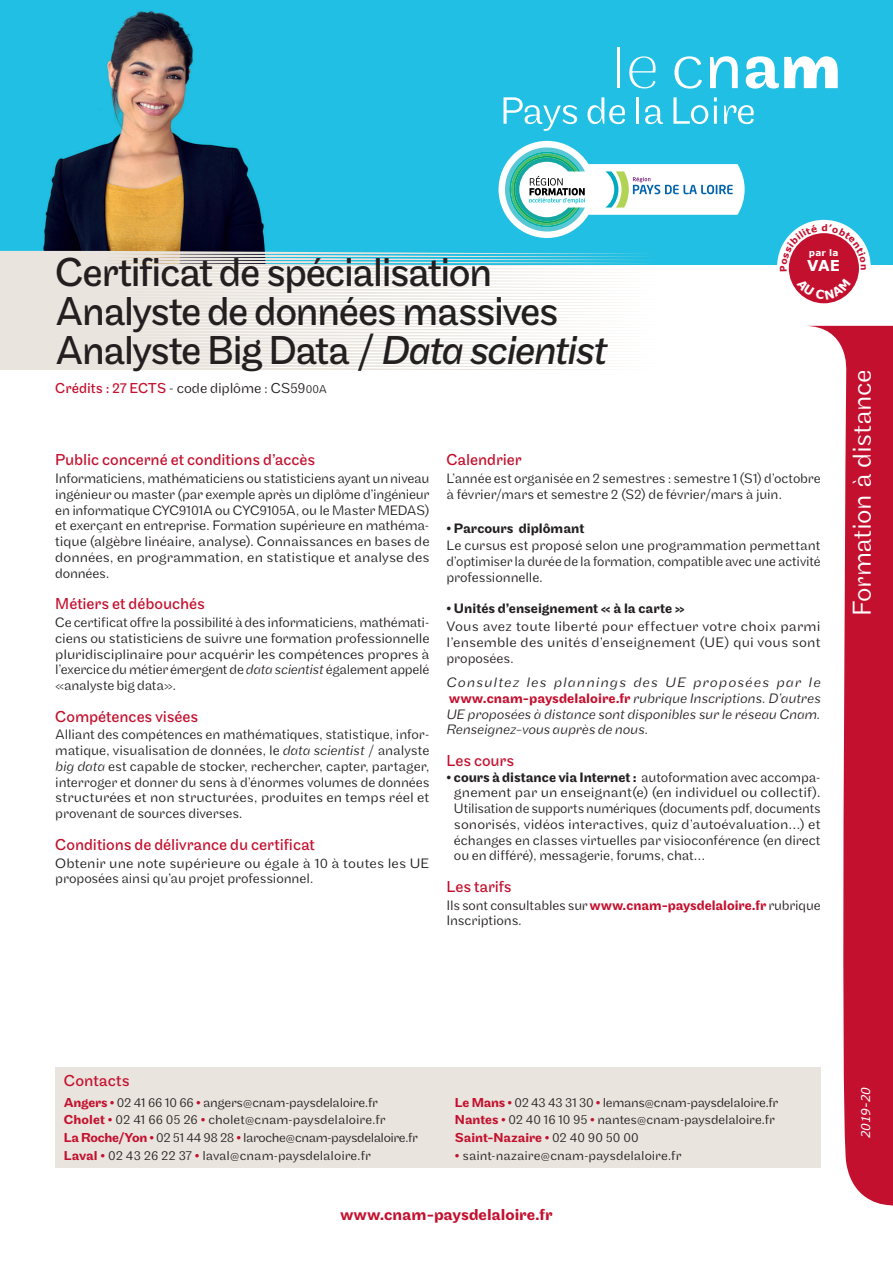
<style>
.page{position:relative;width:893px;height:1263px;background:#fff}
.page>*{position:absolute;margin:0;border:0;box-sizing:border-box;transform-origin:0 0}
.t1{font:42px/39px "Maple";letter-spacing:-.04em;color:#231f20}
.t2{font:300 27px "Maple";letter-spacing:-.015em;color:#fff}
.t3{font:16.5px "Maple";letter-spacing:-.005em;color:#c3102e}
.t4{font:500 16.5px "Maple";color:#c3102e}
.t5{font:300 15px "Maple";letter-spacing:-.005em;color:#231f20}
.t6{font:700 15px "Verdana";color:#fff}
.t7{font:300 14.25px/15.8px "Maple";letter-spacing:-.005em;color:#231f20;text-align:justify}
.t8{font:italic 300 14.25px/15.8px "Maple";letter-spacing:-.005em;color:#231f20;text-align:justify}
.t9{font:500 14.25px "Maple";color:#231f20}
.t10{font:300 13.5px/17.9px "Maple";letter-spacing:-.01em;color:#231f20}
.t11{font:italic 12px "Verdana";color:#fff}
.t12{font:700 9px "Verdana";color:#fff}
.s1{font-style:italic}
.s2{font-weight:400;color:#c3102e}
.s3{font-size:12px}
.s4{font-weight:500;font-style:normal;color:#c3102e}
.s5{font-weight:500}
.s6{font-weight:500;color:#c3102e}
</style>
<div class="page">
<img style="left:0;top:0;width:893px;height:265px">
<svg style="left:503px;top:97px;width:74px;height:34px;background:#4fcce8"></svg>
<svg style="left:587px;top:97px;width:38px;height:27px"></svg>
<hr style="left:636px;top:97px;width:3px;height:27px;background:#fff">
<svg style="left:645px;top:105px;width:18px;height:19px"></svg>
<svg style="left:673px;top:97px;width:35px;height:27px"></svg>
<hr style="left:714px;top:106px;width:3px;height:18px;background:#fff">
<svg style="left:714px;top:97px;width:3px;height:5px"></svg>
<svg style="left:724px;top:105px;width:30px;height:19px"></svg>
<svg style="left:629px;top:56px;width:27px;height:32px"></svg>
<hr style="left:617px;top:48px;width:2px;height:40px;background:#fff">
<svg style="left:674px;top:56px;width:28px;height:33px"></svg>
<svg style="left:710px;top:56px;width:28px;height:32px"></svg>
<svg style="left:746px;top:56px;width:92px;height:33px"></svg>
<div style="left:55px;top:1067px;width:766px;height:101px;background:#e9e4dd"></div>
<svg style="left:806px;top:325px;width:87px;height:881px"></svg>
<div style="left:850px;top:369px;width:43px;height:656px;background:#c3102e"></div>
<svg style="left:0;top:251px;width:657px;height:119px;fill:#ede9e3"></svg>
<div style="left:777px;top:220px;width:94px;height:93px;background:#fff;border-radius:50%"></div>
<div style="left:789px;top:233px;width:70px;height:70px;background:#c3102e;border-radius:50%"></div>
<svg style="left:498px;top:141px;width:247px;height:97px"></svg>
<svg style="left:780px;top:224px;width:86px;height:48px"></svg>
<svg style="left:797px;top:290px;width:54px;height:9px"></svg>
<h1 class="t1" style="left:55px;top:253px;width:554px">Certificat de spécialisation<br>Analyste de données massives<br>Analyste Big Data / <span class="s1">Data scientist</span></h1>
<p class="t5" style="left:55px;top:379px;width:273px"><span class="s2">Crédits : 27 ECTS</span> - code diplôme : CS59<span class="s3">00A</span></p>
<p class="t12" style="left:809px;top:246px;width:31px">par la</p>
<p class="t6" style="left:807px;top:255px;width:34px">VAE</p>
<p class="t3" style="left:55px;top:450px;width:261px">Public concerné et conditions d’accès</p>
<p class="t7" style="left:55px;top:471px;width:376px">Informaticiens, mathématiciens ou statisticiens ayant un niveau ingénieur ou master (par exemple après un diplôme d’ingénieur en informatique CYC9101A ou CYC9105A, ou le Master MEDAS) et exerçant en entreprise. Formation supérieure en mathéma&shy;tique (algèbre linéaire, analyse). Connaissances en bases de données, en programmation, en statistique et analyse des données.</p>
<p class="t3" style="left:55px;top:594px;width:151px">Métiers et débouchés</p>
<p class="t7" style="left:55px;top:614px;width:376px">Ce certificat offre la possibilité à des informaticiens, mathémati&shy;ciens ou statisticiens de suivre une formation professionnelle pluridisciplinaire pour acquérir les compétences propres à l’exercice du métier émergent de <span class="s1">data scientist</span> également appelé «analyste big data».</p>
<p class="t3" style="left:55px;top:707px;width:144px">Compétences visées</p>
<p class="t7" style="left:55px;top:727px;width:376px">Alliant des compétences en mathématiques, statistique, infor&shy;matique, visualisation de données, le <span class="s1">data scientist</span> / analyste <span class="s1">big data</span> est capable de stocker, rechercher, capter, partager, interroger et donner du sens à d’énormes volumes de données structurées et non structurées, produites en temps réel et provenant de sources diverses.</p>
<p class="t3" style="left:55px;top:835px;width:261px">Conditions de délivrance du certificat</p>
<p class="t7" style="left:55px;top:855px;width:376px">Obtenir une note supérieure ou égale à 10 à toutes les UE proposées ainsi qu’au projet professionnel.</p>
<p class="t3" style="left:446px;top:450px;width:77px">Calendrier</p>
<p class="t7" style="left:446px;top:471px;width:376px">L’année est organisée en 2 semestres : semestre 1 (S1) d’octobre à février/mars et semestre 2 (S2) de février/mars à juin.</p>
<p class="t9" style="left:446px;top:520px;width:140px">• Parcours diplômant</p>
<p class="t7" style="left:446px;top:538px;width:376px">Le cursus est proposé selon une programmation permettant d’optimiser la durée de la formation, compatible avec une activité professionnelle.</p>
<p class="t9" style="left:446px;top:600px;width:240px">• Unités d’enseignement « à la carte »</p>
<p class="t7" style="left:446px;top:619px;width:376px">Vous avez toute liberté pour effectuer votre choix parmi l’ensemble des unités d’enseignement (UE) qui vous sont proposées.</p>
<p class="t8" style="left:446px;top:674px;width:376px">Consultez les plannings des UE proposées par le <span class="s4">www.cnam-paysdelaloire.fr</span> rubrique Inscriptions. D’autres UE proposées à distance sont disponibles sur le réseau Cnam.<br>Renseignez-vous auprès de nous.</p>
<p class="t3" style="left:446px;top:751px;width:69px">Les cours</p>
<p class="t7" style="left:454px;top:769px;width:368px;text-indent:-7px"><span class="s5">• cours à distance via Internet :</span> autoformation avec accompa&shy;gnement par un enseignant(e) (en individuel ou collectif).<br>Utilisation de supports numériques (documents pdf, documents sonorisés, vidéos interactives, quiz d’autoévaluation…) et échanges en classes virtuelles par visioconférence (en direct ou en différé), messagerie, forums, chat…</p>
<p class="t3" style="left:446px;top:877px;width:67px">Les tarifs</p>
<p class="t7" style="left:446px;top:897px;width:376px">Ils sont consultables sur <span class="s6">www.cnam-paysdelaloire.fr</span> rubrique<br>Inscriptions<span class="s1">.</span></p>
<h2 class="t2" style="left:846px;top:616px;width:248px;rotate:-90deg">Formation à distance</h2>
<p class="t3" style="left:64px;top:1072px;width:67px">Contacts</p>
<p class="t10" style="left:64px;top:1093px;width:356px"><span class="s6">Angers •</span> 02 41 66 10 66 <span class="s6">•</span> angers@cnam-paysdelaloire.fr <span class="s6">Cholet •</span> 02 41 66 05 26 <span class="s6">•</span> cholet@cnam-paysdelaloire.fr<br><span class="s6">La Roche/Yon •</span> 02 51 44 98 28 <span class="s6">•</span> laroche@cnam-paysdelaloire.fr <span class="s6">Laval •</span> 02 43 26 22 37 <span class="s6">•</span> laval@cnam-paysdelaloire.fr</p>
<p class="t10" style="left:455px;top:1093px;width:325px"><span class="s6">Le Mans •</span> 02 43 43 31 30 <span class="s6">•</span> lemans@cnam-paysdelaloire.fr<br><span class="s6">Nantes •</span> 02 40 16 10 95 <span class="s6">•</span> nantes@cnam-paysdelaloire.fr<br><span class="s6">Saint-Nazaire •</span> 02 40 90 50 00</p>
<p class="t10" style="left:455px;top:1147px;width:228px"><span class="s6">•</span> saint-nazaire@cnam-paysdelaloire.fr</p>
<p class="t4" style="left:340px;top:1205px;width:214px">www.cnam-paysdelaloire.fr</p>
<p class="t11" style="left:858px;top:1138px;width:53px;rotate:-90deg">2019-20</p>
</div>
